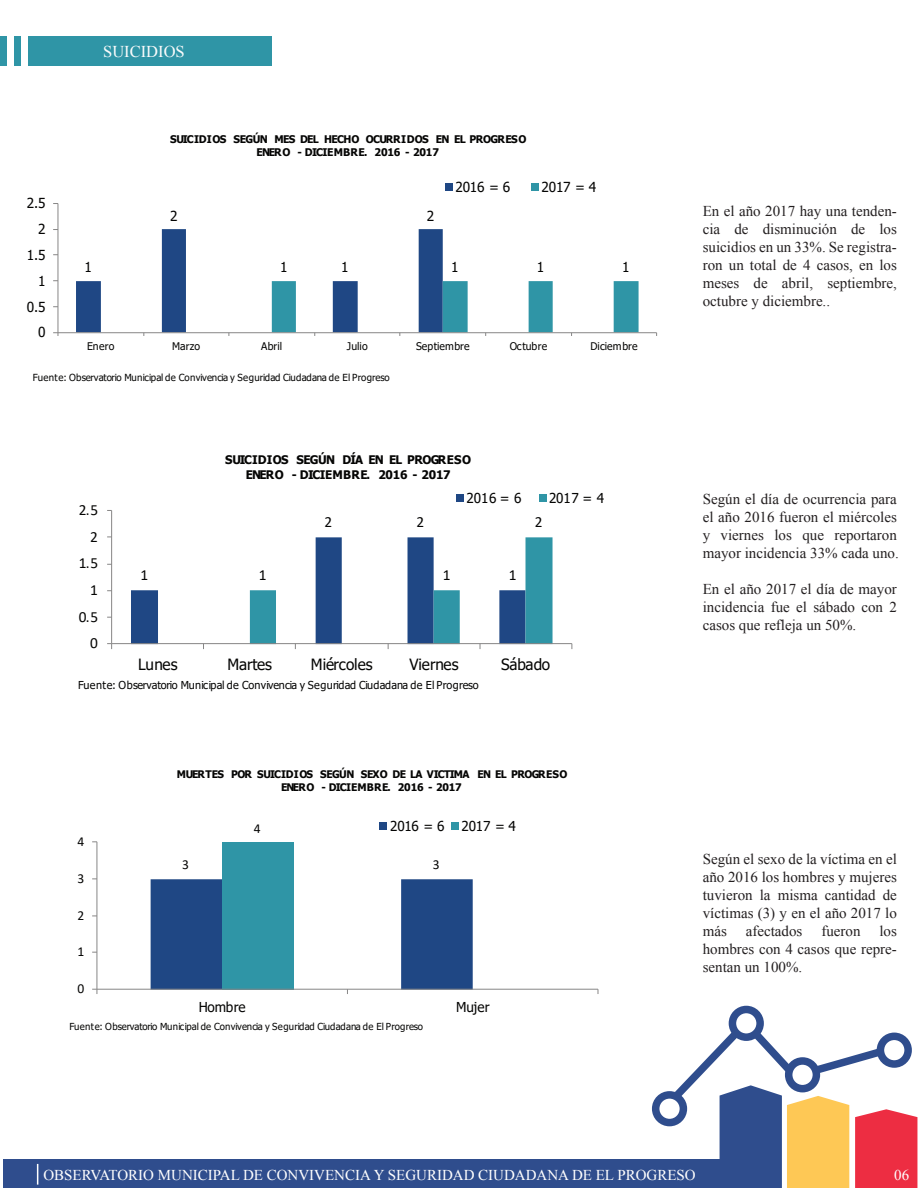
<style>
.page{position:relative;width:918px;height:1188px;background:#fff}
.page>*{position:absolute;margin:0;border:0;box-sizing:border-box;transform-origin:0 0}
.t1{font:16.5px "Iskoola Pota";color:#fafbfb}
.t2{font:15.45px "Tahoma";letter-spacing:-.005em;color:#050504}
.t3{font:15.45px "Calibri";color:#050504}
.t4{font:15px/18px "Iskoola Pota";color:#231f20;text-align:justify}
.t5{font:15px "Iskoola Pota";color:#fff}
.t6{font:13.8px "Tahoma";letter-spacing:-.015em;color:#050504}
.t7{font:13.65px "Tahoma";letter-spacing:-.01em;color:#050504}
.t8{font:13.65px "Calibri";color:#050504}
.t9{font:700 11.85px/14.5px "Tahoma";letter-spacing:-.02em;color:#050504;text-align:center}
.t10{font:10.95px "Tahoma";color:#050504}
.t11{font:700 10.5px/13px "Tahoma";letter-spacing:-.04em;color:#050504;text-align:center}
.t12{font:10.5px "Tahoma";letter-spacing:.01em;color:#050504}
.t13{font:9.75px "Tahoma";color:#050504}
.t14{font:9.6px "Tahoma";color:#050504}
</style>
<div class="page">
<div style="left:4px;top:1159px;width:716px;height:29px;background:#2f4d8d"></div>
<div style="left:652px;top:1091px;width:35px;height:35px;border:8px solid #2f4d8d;border-radius:50%"></div>
<div style="left:729px;top:1006px;width:35px;height:35px;border:8px solid #2f4d8d;border-radius:50%"></div>
<svg style="left:665px;top:1022px;width:252px;height:166px"></svg>
<svg style="left:37px;top:1164px;width:1px;height:21px"></svg>
<div style="left:28px;top:36px;width:244px;height:30px;background:#2f95a6"></div>
<div style="left:14px;top:36px;width:7px;height:30px;background:#2f95a6"></div>
<div style="left:0;top:36px;width:7px;height:30px;background:#2f95a6"></div>
<hr style="left:58px;top:204px;width:1px;height:129px;background:#878686">
<hr style="left:58px;top:332px;width:599px;height:1px;background:#878686">
<svg style="left:76px;top:229px;width:563px;height:107px"></svg>
<svg style="left:53px;top:332px;width:6px;height:4px"></svg>
<div style="left:445px;top:184px;width:7px;height:7px;background:#1f4784"></div>
<div style="left:531px;top:184px;width:7px;height:7px;background:#2f95a6"></div>
<hr style="left:111px;top:510px;width:1px;height:134px;background:#878686">
<hr style="left:112px;top:643px;width:460px;height:1px;background:#878686">
<svg style="left:131px;top:537px;width:422px;height:112px"></svg>
<svg style="left:107px;top:643px;width:5px;height:6px"></svg>
<div style="left:456px;top:495px;width:7px;height:7px;background:#1f4784"></div>
<div style="left:539px;top:495px;width:7px;height:7px;background:#2f95a6"></div>
<div style="left:58px;top:758px;width:628px;height:278px;background:#fff"></div>
<div style="left:222px;top:842px;width:72px;height:148px;background:#2f95a6"></div>
<hr style="left:97px;top:842px;width:1px;height:147px;background:#878686">
<hr style="left:97px;top:989px;width:501px;height:1px;background:#878686">
<svg style="left:151px;top:879px;width:322px;height:115px"></svg>
<svg style="left:92px;top:989px;width:6px;height:5px"></svg>
<div style="left:380px;top:822px;width:7px;height:7px;background:#1f4784"></div>
<div style="left:451px;top:822px;width:7px;height:7px;background:#2f95a6"></div>
<p class="t1" style="left:103px;top:42px;width:83px">SUICIDIOS</p>
<p class="t6" style="left:27px;top:194px;width:20px">2.5</p>
<p class="t6" style="left:38px;top:220px;width:9px">2</p>
<p class="t6" style="left:27px;top:246px;width:20px">1.5</p>
<p class="t6" style="left:38px;top:272px;width:9px">1</p>
<p class="t6" style="left:27px;top:297px;width:20px">0.5</p>
<p class="t6" style="left:38px;top:323px;width:9px">0</p>
<p class="t11" style="left:170px;top:133px;width:358px">SUICIDIOS SEGÚN MES DEL HECHO OCURRIDOS EN EL PROGRESO<br>ENERO - DICIEMBRE. 2016 - 2017</p>
<p class="t6" style="left:456px;top:178px;width:56px">2016 = 6</p>
<p class="t6" style="left:542px;top:178px;width:56px">2017 = 4</p>
<p class="t6" style="left:85px;top:258px;width:9px">1</p>
<p class="t6" style="left:170px;top:206px;width:9px">2</p>
<p class="t6" style="left:427px;top:206px;width:9px">2</p>
<p class="t6" style="left:280px;top:258px;width:9px">1</p>
<p class="t6" style="left:451px;top:258px;width:9px">1</p>
<p class="t6" style="left:537px;top:258px;width:9px">1</p>
<p class="t6" style="left:622px;top:258px;width:9px">1</p>
<p class="t6" style="left:341px;top:258px;width:9px">1</p>
<p class="t12" style="left:87px;top:339px;width:29px">Enero</p>
<p class="t12" style="left:172px;top:339px;width:30px">Marzo</p>
<p class="t12" style="left:261px;top:339px;width:22px">Abril</p>
<p class="t12" style="left:347px;top:339px;width:22px">Julio</p>
<p class="t12" style="left:416px;top:339px;width:55px">Septiembre</p>
<p class="t12" style="left:510px;top:339px;width:39px">Octubre</p>
<p class="t12" style="left:590px;top:339px;width:49px">Diciembre</p>
<p class="t13" style="left:33px;top:371px;width:358px">Fuente: Observatorio Municipal de Convivencia y Seguridad Ciudadana de El Progreso</p>
<p class="t3" style="left:79px;top:499px;width:21px">2.5</p>
<p class="t3" style="left:90px;top:526px;width:9px">2</p>
<p class="t3" style="left:79px;top:553px;width:21px">1.5</p>
<p class="t3" style="left:90px;top:579px;width:9px">1</p>
<p class="t3" style="left:79px;top:606px;width:21px">0.5</p>
<p class="t3" style="left:90px;top:633px;width:9px">0</p>
<p class="t9" style="left:225px;top:453px;width:247px">SUICIDIOS SEGÚN DÍA EN EL PROGRESO<br>ENERO - DICIEMBRE. 2016 - 2017</p>
<p class="t7" style="left:467px;top:489px;width:57px">2016 = 6</p>
<p class="t7" style="left:549px;top:489px;width:57px">2017 = 4</p>
<p class="t3" style="left:141px;top:564px;width:9px">1</p>
<p class="t3" style="left:325px;top:511px;width:9px">2</p>
<p class="t3" style="left:417px;top:511px;width:9px">2</p>
<p class="t3" style="left:259px;top:564px;width:9px">1</p>
<p class="t3" style="left:443px;top:564px;width:9px">1</p>
<p class="t3" style="left:509px;top:564px;width:9px">1</p>
<p class="t3" style="left:535px;top:511px;width:9px">2</p>
<p class="t2" style="left:138px;top:654px;width:41px">Lunes</p>
<p class="t2" style="left:227px;top:654px;width:46px">Martes</p>
<p class="t2" style="left:311px;top:654px;width:63px">Miércoles</p>
<p class="t2" style="left:409px;top:654px;width:51px">Viernes</p>
<p class="t2" style="left:501px;top:654px;width:50px">Sábado</p>
<p class="t10" style="left:78px;top:677px;width:402px">Fuente: Observatorio Municipal de Convivencia y Seguridad Ciudadana de El Progreso</p>
<p class="t8" style="left:78px;top:832px;width:8px">4</p>
<p class="t8" style="left:78px;top:869px;width:8px">3</p>
<p class="t8" style="left:78px;top:906px;width:8px">2</p>
<p class="t8" style="left:78px;top:942px;width:8px">1</p>
<p class="t8" style="left:78px;top:979px;width:8px">0</p>
<p class="t11" style="left:177px;top:769px;width:392px">MUERTES POR SUICIDIOS SEGÚN SEXO DE LA VICTIMA EN EL PROGRESO<br>ENERO - DICIEMBRE. 2016 - 2017</p>
<p class="t7" style="left:390px;top:816px;width:56px">2016 = 6</p>
<p class="t7" style="left:462px;top:816px;width:56px">2017 = 4</p>
<p class="t8" style="left:254px;top:819px;width:8px">4</p>
<p class="t8" style="left:182px;top:855px;width:8px">3</p>
<p class="t8" style="left:433px;top:855px;width:8px">3</p>
<p class="t7" style="left:199px;top:998px;width:48px">Hombre</p>
<p class="t7" style="left:456px;top:998px;width:35px">Mujer</p>
<p class="t14" style="left:69px;top:1020px;width:355px">Fuente: Observatorio Municipal de Convivencia y Seguridad Ciudadana de El Progreso</p>
<p class="t4" style="left:703px;top:202px;width:196px">En el año 2017 hay una tenden&shy;cia de disminución de los suicidios en un 33%. Se registra&shy;ron un total de 4 casos, en los meses de abril, septiembre, octubre y diciembre..</p>
<p class="t4" style="left:703px;top:490px;width:198px;text-align:left">Según el día de ocurrencia para el año 2016 fueron el miércoles y viernes los que reportaron mayor incidencia 33% cada uno.</p>
<p class="t4" style="left:703px;top:580px;width:196px">En el año 2017 el día de mayor incidencia fue el sábado con 2 casos que refleja un 50%.</p>
<p class="t4" style="left:703px;top:850px;width:196px">Según el sexo de la víctima en el año 2016 los hombres y mujeres tuvieron la misma cantidad de víctimas (3) y en el año 2017 lo más</p>
<p class="t4" style="left:703px;top:922px;width:196px;text-indent:177px">los hombres con 4 casos que repre&shy;sentan un 100%.</p>
<p class="t4" style="left:746px;top:922px;width:58px">afectados</p>
<p class="t4" style="left:821px;top:922px;width:41px">fueron</p>
<p class="t5" style="left:43px;top:1166px;width:654px">OBSERVATORIO MUNICIPAL DE CONVIVENCIA Y SEGURIDAD CIUDADANA DE EL PROGRESO</p>
<p class="t5" style="left:894px;top:1166px;width:16px">06</p>
</div>
